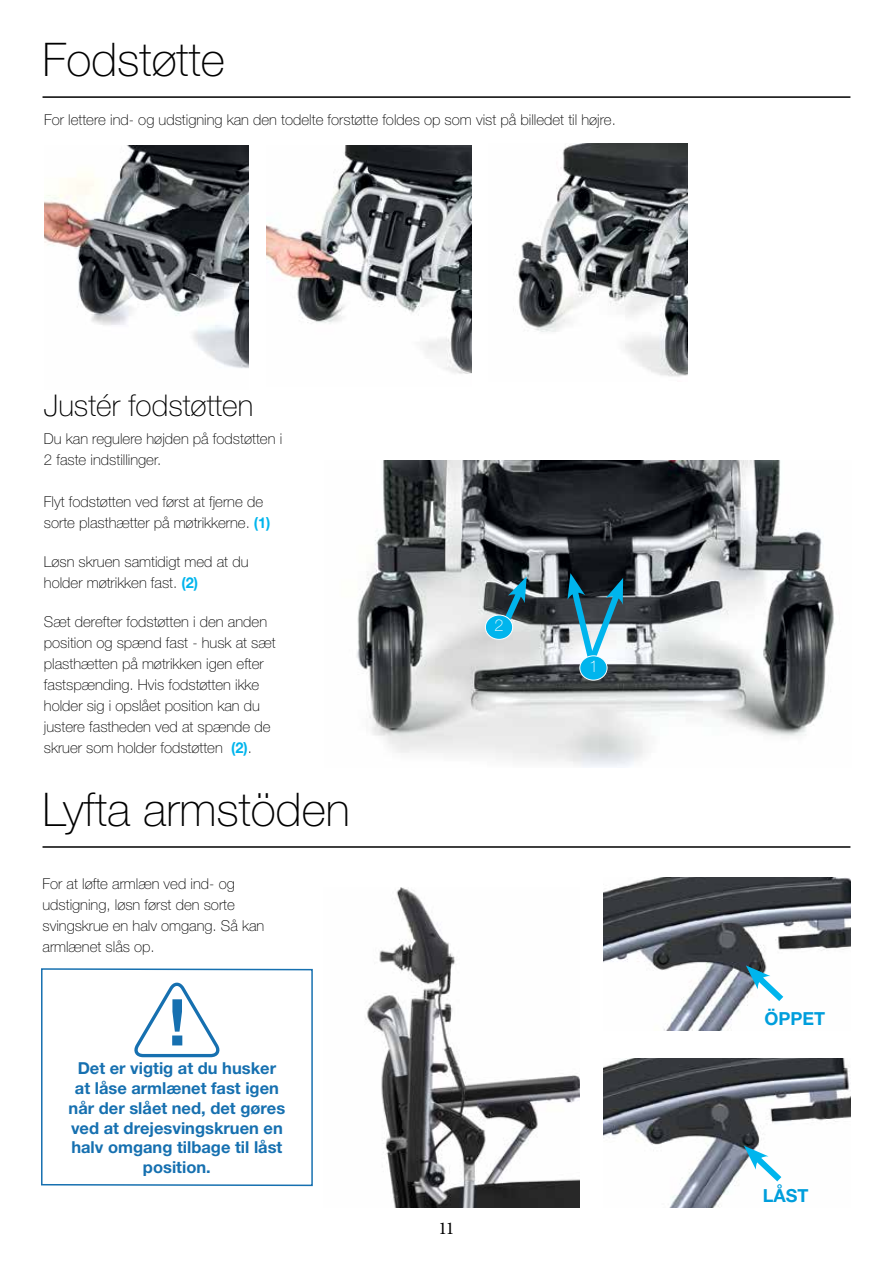
<style>
.page{position:relative;width:893px;height:1263px;background:#fff}
.page>*{position:absolute;margin:0;border:0;box-sizing:border-box;transform-origin:0 0}
.t1{font:100 46.5px "Helvetica Neue LT Pro";color:#000}
.t2{font:100 30px "Helvetica Neue LT Pro";color:#000}
.t3{font:700 18px "Helvetica Neue LT Pro";color:#009edc}
.t4{font:18px "Minion Pro";color:#000}
.t5{font:700 16.5px/19.8px "Helvetica Neue LT Pro";color:#1670b0;text-align:center}
.t6{font:100 16.35px "Helvetica Neue LT Pro";color:#fff}
.t7{font:100 15px/21px "Helvetica Neue LT Pro";color:#000}
.s1{font-weight:700;color:#00b5ed}
</style>
<div class="page">
<hr style="left:43px;top:96px;width:807px;height:2px;background:#000">
<img style="left:44px;top:145px;width:205px;height:223px">
<img style="left:515px;top:143px;width:173px;height:234px">
<img style="left:266px;top:145px;width:205px;height:229px">
<img style="left:356px;top:461px;width:479px;height:306px">
<svg style="left:567px;top:573px;width:59px;height:105px"></svg>
<div style="left:580px;top:656px;width:27px;height:24px;background:#00b5ed;border-radius:50%"></div>
<div style="left:579px;top:655px;width:28px;height:25px;border:1px solid #fff;border-radius:50%"></div>
<svg style="left:496px;top:576px;width:32px;height:58px"></svg>
<div style="left:485px;top:615px;width:28px;height:24px;background:#00b5ed;border-radius:50%"></div>
<div style="left:485px;top:615px;width:28px;height:25px;border:1px solid #fff;border-radius:50%"></div>
<hr style="left:43px;top:846px;width:807px;height:2px;background:#000">
<img style="left:365px;top:887px;width:215px;height:321px">
<svg style="left:41px;top:968px;width:272px;height:219px"></svg>
<svg style="left:130px;top:983px;width:90px;height:76px"></svg>
<img style="left:604px;top:877px;width:246px;height:154px">
<img style="left:604px;top:1059px;width:246px;height:149px">
<svg style="left:746px;top:965px;width:44px;height:42px"></svg>
<svg style="left:744px;top:1146px;width:44px;height:42px"></svg>
<h1 class="t1" style="left:43px;top:33px;width:184px">Fodstøtte</h1>
<p class="t7" style="left:44px;top:109px;width:573px">For lettere ind- og udstigning kan den todelte forstøtte foldes op som vist på billedet til højre.</p>
<h2 class="t2" style="left:44px;top:389px;width:211px">Justér fodstøtten</h2>
<p class="t7" style="left:44px;top:429px;width:240px">Du kan regulere højden på fodstøtten i<br>2 faste indstillinger.</p>
<p class="t7" style="left:44px;top:492px;width:228px">Flyt fodstøtten ved først at fjerne de sorte plasthætter på møtrikkerne. <span class="s1">(1)</span></p>
<p class="t7" style="left:44px;top:552px;width:206px">Løsn skruen samtidigt med at du holder møtrikken fast. <span class="s1">(2)</span></p>
<p class="t7" style="left:44px;top:612px;width:233px">Sæt derefter fodstøtten i den anden position og spænd fast - husk at sæt plasthætten på møtrikken igen efter fastspænding. Hvis fodstøtten ikke holder sig i opslået position kan du justere fastheden ved at spænde de skruer som holder fodstøtten <span class="s1">(2)</span>.</p>
<h1 class="t1" style="left:43px;top:782px;width:309px">Lyfta armstöden</h1>
<p class="t7" style="left:43px;top:873px;width:223px">For at løfte armlæn ved ind- og udstigning, løsn først den sorte svingskrue en halv omgang. Så kan armlænet slås op.</p>
<p class="t5" style="left:69px;top:1058px;width:218px">Det er vigtig at du husker at låse armlænet fast igen når der slået ned, det gøres ved at drejesvingskruen en halv omgang tilbage til låst position.</p>
<p class="t6" style="left:495px;top:616px;width:11px">2</p>
<p class="t6" style="left:589px;top:657px;width:11px">1</p>
<p class="t4" style="left:438px;top:1218px;width:18px">11</p>
<p class="t3" style="left:765px;top:1007px;width:62px">ÖPPET</p>
<p class="t3" style="left:763px;top:1185px;width:47px">LÅST</p>
</div>
